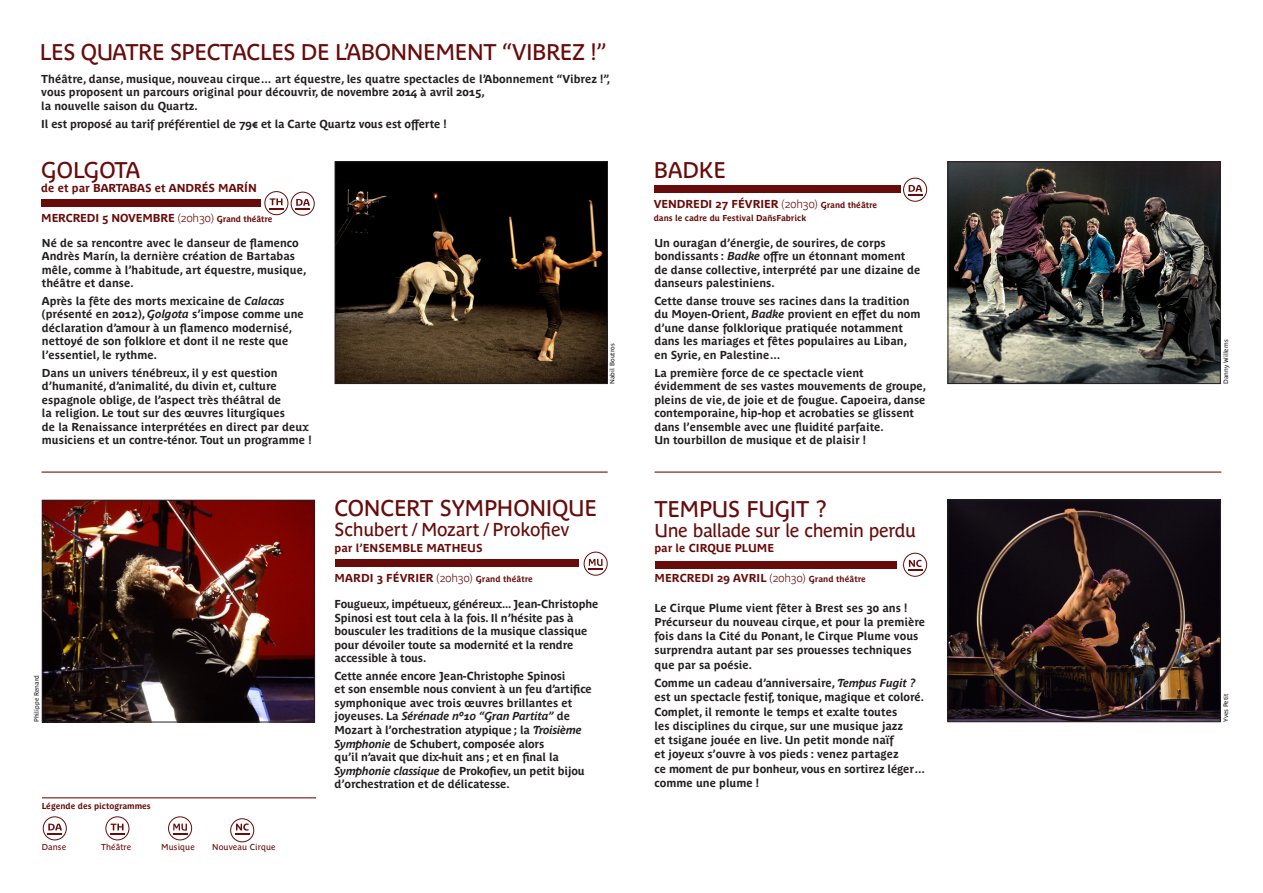
<style>
.page{position:relative;width:1263px;height:893px;background:#fff}
.page>*{position:absolute;margin:0;border:0;box-sizing:border-box;transform-origin:0 0}
.t1{font:22.5px "Parisine Plus Std";letter-spacing:-.02em;color:#680b0b}
.t2{font:18.6px "Parisine Plus Std";letter-spacing:-.02em;color:#680b0b}
.t3{font:700 11.4px/13.5px "Parisine Plus Std";color:#231f20}
.t4{font:700 11.4px "Parisine Plus Std";color:#680b0b}
.t5{font:700 8.55px "Parisine Plus Std";color:#680b0b}
.t6{font:8.55px "Parisine Plus Std";letter-spacing:.01em;color:#680b0b}
.t7{font:6.45px "Parisine Plus Std";letter-spacing:.01em;color:#231f20}
.s1{font-family:"Parisine Plus Std Clair"}
.s2{font-size:8.55px}
.s3{font-style:italic}
</style>
<div class="page">
<hr style="left:42px;top:797px;width:274px;height:1px;background:#680b0b">
<div style="left:230px;top:818px;width:24px;height:24px;border:1px solid #680b0b;border-radius:50%"></div>
<svg style="left:235px;top:823px;width:15px;height:11px"></svg>
<div style="left:168px;top:816px;width:24px;height:24px;border:1px solid #680b0b;border-radius:50%"></div>
<svg style="left:173px;top:824px;width:14px;height:10px"></svg>
<div style="left:106px;top:816px;width:23px;height:24px;border:1px solid #680b0b;border-radius:50%"></div>
<svg style="left:110px;top:824px;width:15px;height:10px"></svg>
<div style="left:43px;top:816px;width:24px;height:24px;border:1px solid #680b0b;border-radius:50%"></div>
<svg style="left:47px;top:824px;width:15px;height:10px"></svg>
<img style="left:337px;top:163px;width:269px;height:219px">
<div style="left:335px;top:161px;width:273px;height:223px;border:1px solid #231f20"></div>
<img style="left:44px;top:502px;width:269px;height:218px">
<div style="left:42px;top:500px;width:273px;height:222px;border:1px solid #231f20"></div>
<img style="left:950px;top:502px;width:268px;height:218px">
<div style="left:948px;top:500px;width:272px;height:222px;border:1px solid #231f20"></div>
<div style="left:584px;top:552px;width:23px;height:23px;border:1px solid #680b0b;border-radius:50%"></div>
<svg style="left:588px;top:559px;width:15px;height:11px"></svg>
<hr style="left:42px;top:472px;width:566px;height:1px;background:#680b0b">
<hr style="left:654px;top:472px;width:567px;height:1px;background:#680b0b">
<div style="left:42px;top:200px;width:219px;height:7px;background:#680b0b"></div>
<div style="left:654px;top:186px;width:247px;height:7px;background:#680b0b"></div>
<div style="left:335px;top:559px;width:244px;height:7px;background:#680b0b"></div>
<div style="left:655px;top:561px;width:242px;height:7px;background:#680b0b"></div>
<div style="left:265px;top:191px;width:23px;height:24px;border:1px solid #680b0b;border-radius:50%"></div>
<svg style="left:269px;top:198px;width:15px;height:11px"></svg>
<div style="left:291px;top:192px;width:24px;height:23px;border:1px solid #680b0b;border-radius:50%"></div>
<svg style="left:295px;top:199px;width:15px;height:11px"></svg>
<div style="left:903px;top:178px;width:24px;height:24px;border:1px solid #680b0b;border-radius:50%"></div>
<svg style="left:908px;top:185px;width:14px;height:11px"></svg>
<img style="left:950px;top:163px;width:268px;height:219px">
<div style="left:948px;top:161px;width:272px;height:223px;border:1px solid #231f20"></div>
<div style="left:903px;top:553px;width:24px;height:24px;border:1px solid #680b0b;border-radius:50%"></div>
<svg style="left:908px;top:560px;width:14px;height:11px"></svg>
<p class="t1" style="left:40px;top:39px;width:569px">LES QUATRE SPECTACLES DE L’ABONNEMENT “VIBREZ !”</p>
<p class="t3" style="left:41px;top:72px;width:570px">Théâtre, danse, musique, nouveau cirque… art équestre, les quatre spectacles de l’Abonnement “Vibrez !”, vous proposent un parcours original pour découvrir, de novembre 2014 à avril 2015,<br>la nouvelle saison du Quartz.</p>
<p class="t3" style="left:41px;top:117px;width:407px">Il est proposé au tarif préférentiel de 79€ et la Carte Quartz vous est offerte !</p>
<p class="t1" style="left:41px;top:157px;width:100px">GOLGOTA</p>
<p class="t4" style="left:41px;top:182px;width:217px">de et par BARTABAS et ANDRÉS MARÍN</p>
<p class="t4" style="left:41px;top:212px;width:233px">MERCREDI 5 NOVEMBRE <span class="s1">(20h30)</span> <span class="s2">Grand théâtre</span></p>
<p class="t3" style="left:42px;top:236px;width:266px">Né de sa rencontre avec le danseur de flamenco Andrès Marín, la dernière création de Bartabas mêle, comme à l’habitude, art équestre, musique, théâtre et danse.</p>
<p class="t3" style="left:42px;top:294px;width:263px">Après la fête des morts mexicaine de <span class="s3">Calacas </span>(présenté en 2012), <span class="s3">Golgota</span> s’impose comme une déclaration d’amour à un flamenco modernisé, nettoyé de son folklore et dont il ne reste que l’essentiel, le rythme.</p>
<p class="t3" style="left:42px;top:366px;width:271px">Dans un univers ténébreux, il y est question d’humanité, d’animalité, du divin et, culture espagnole oblige, de l’aspect très théâtral de<br>la religion. Le tout sur des œuvres liturgiques<br>de la Renaissance interprétées en direct par deux musiciens et un contre-ténor. Tout un programme !</p>
<p class="t7" style="left:33px;top:722px;width:49px;rotate:-90deg">Philippe Renard</p>
<p class="t5" style="left:42px;top:801px;width:110px">Légende des pictogrammes</p>
<p class="t6" style="left:42px;top:842px;width:26px">Danse</p>
<p class="t6" style="left:101px;top:842px;width:32px">Théâtre</p>
<p class="t6" style="left:161px;top:842px;width:35px">Musique</p>
<p class="t6" style="left:212px;top:842px;width:65px">Nouveau Cirque</p>
<p class="t7" style="left:609px;top:384px;width:42px;rotate:-90deg">Nabil Boutros</p>
<p class="t1" style="left:335px;top:495px;width:264px">CONCERT SYMPHONIQUE</p>
<p class="t2" style="left:335px;top:519px;width:236px">Schubert / Mozart / Prokofiev</p>
<p class="t4" style="left:335px;top:541px;width:150px">par l’ENSEMBLE MATHEUS</p>
<p class="t4" style="left:335px;top:571px;width:200px">MARDI 3 FÉVRIER <span class="s1">(20h30)</span> <span class="s2">Grand théâtre</span></p>
<p class="t3" style="left:335px;top:597px;width:265px">Fougueux, impétueux, généreux... Jean-Christophe Spinosi est tout cela à la fois. Il n’hésite pas à bousculer les traditions de la musique classique pour dévoiler toute sa modernité et la rendre accessible à tous.</p>
<p class="t3" style="left:335px;top:669px;width:259px">Cette année encore Jean-Christophe Spinosi<br>et son ensemble nous convient à un feu d’artifice symphonique avec trois œuvres brillantes et joyeuses. La <span class="s3">Sérénade nº10 “Gran Partita”</span> de Mozart à l’orchestration atypique ; la <span class="s3">Troisième Symphonie</span> de Schubert, composée alors<br>qu’il n’avait que dix-huit ans ; et en final la <span class="s3">Symphonie classique</span> de Prokofiev, un petit bijou d’orchestration et de délicatesse.</p>
<p class="t1" style="left:654px;top:157px;width:74px">BADKE</p>
<p class="t4" style="left:654px;top:197px;width:225px">VENDREDI 27 FÉVRIER <span class="s1">(20h30)</span> <span class="s2">Grand théâtre</span></p>
<p class="t5" style="left:654px;top:213px;width:154px">dans le cadre du Festival DañsFabrick</p>
<p class="t3" style="left:654px;top:236px;width:268px">Un ouragan d’énergie, de sourires, de corps bondissants : <span class="s3">Badke</span> offre un étonnant moment de danse collective, interprété par une dizaine de danseurs palestiniens.</p>
<p class="t3" style="left:654px;top:294px;width:268px">Cette danse trouve ses racines dans la tradition du Moyen-Orient, <span class="s3">Badke</span> provient en effet du nom d’une danse folklorique pratiquée notamment dans les mariages et fêtes populaires au Liban, en Syrie, en Palestine…</p>
<p class="t3" style="left:654px;top:366px;width:273px">La première force de ce spectacle vient évidemment de ses vastes mouvements de groupe, pleins de vie, de joie et de fougue. Capoeira, danse contemporaine, hip-hop et acrobaties se glissent dans l’ensemble avec une fluidité parfaite.</p>
<p class="t3" style="left:654px;top:433px;width:213px">Un tourbillon de musique et de plaisir !</p>
<p class="t1" style="left:654px;top:496px;width:174px">TEMPUS FUGIT ?</p>
<p class="t2" style="left:654px;top:519px;width:263px">Une ballade sur le chemin perdu</p>
<p class="t4" style="left:654px;top:542px;width:121px">par le CIRQUE PLUME</p>
<p class="t4" style="left:654px;top:572px;width:213px">MERCREDI 29 AVRIL <span class="s1">(20h30)</span> <span class="s2">Grand théâtre</span></p>
<p class="t3" style="left:654px;top:600px;width:272px;line-height:14.2px">Le Cirque Plume vient fêter à Brest ses 30 ans !<br>Précurseur du nouveau cirque, et pour la première fois dans la Cité du Ponant, le Cirque Plume vous surprendra autant par ses prouesses techniques que par sa poésie.</p>
<p class="t3" style="left:654px;top:676px;width:272px;line-height:14.2px">Comme un cadeau d’anniversaire, <span class="s3">Tempus Fugit ? </span>est un spectacle festif, tonique, magique et coloré.<br>Complet, il remonte le temps et exalte toutes<br>les disciplines du cirque, sur une musique jazz<br>et tsigane jouée en live. Un petit monde naïf<br>et joyeux s’ouvre à vos pieds : venez partagez<br>ce moment de pur bonheur, vous en sortirez léger… comme une plume !</p>
<p class="t7" style="left:1222px;top:384px;width:46px;rotate:-90deg">Danny Willems</p>
<p class="t7" style="left:1222px;top:722px;width:30px;rotate:-90deg">Yves Petit</p>
</div>
